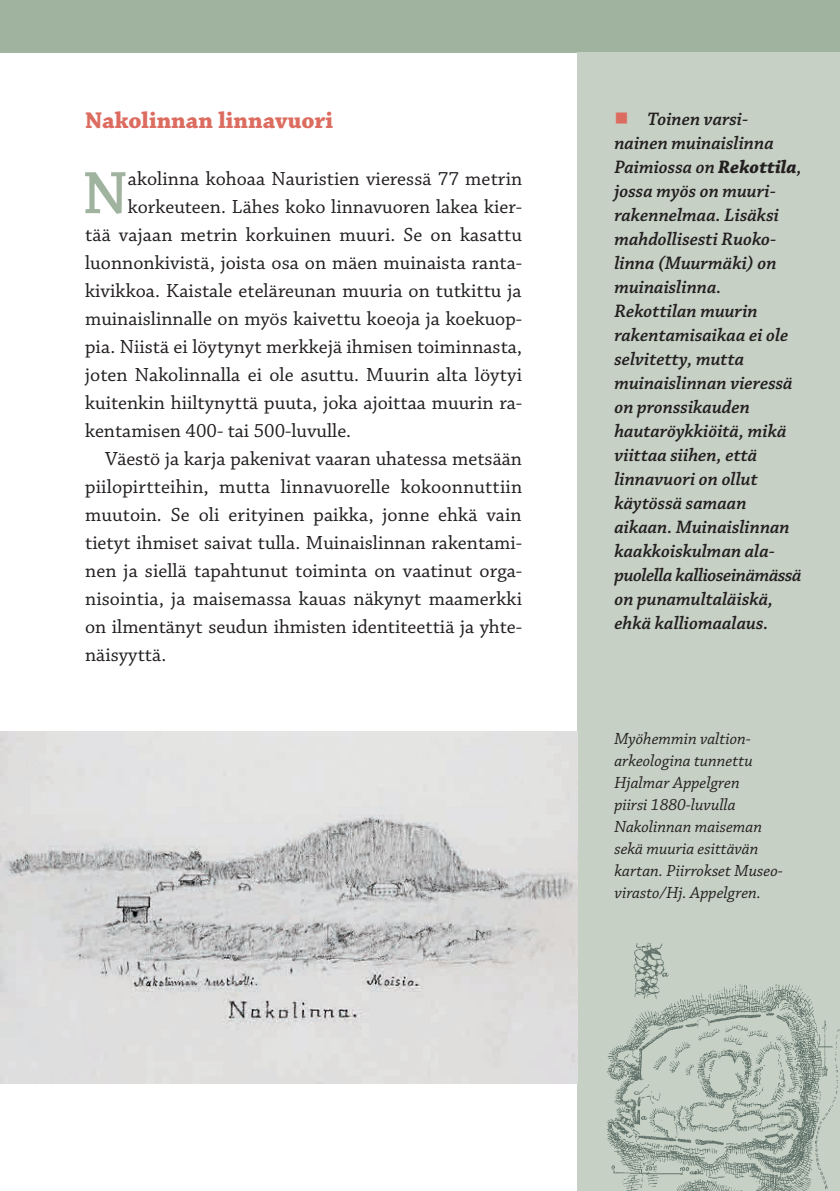
<style>
.page{position:relative;width:840px;height:1191px;background:#fff}
.page>*{position:absolute;margin:0;border:0;box-sizing:border-box;transform-origin:0 0}
.t1{font:600 63px "Chaparral Pro";color:#9fb39e}
.t2{font:700 24px "Chaparral Pro";color:#dd6c60}
.t3{font:20px "Chaparral Pro";color:#231f20}
.t4{font:italic 600 19px/24px "Chaparral Pro";letter-spacing:.005em;color:#231f20}
.t5{font:italic 17px/22px "Chaparral Pro";color:#231f20}
.s1{color:#dd6c60}
.s2{font-weight:700}
</style>
<div class="page">
<div style="left:0;top:0;width:839px;height:1191px;background:#9fb39e"></div>
<div style="left:0;top:53px;width:577px;height:1138px;background:#fff"></div>
<div style="left:577px;top:53px;width:262px;height:1138px;background:#c6d0c4"></div>
<img style="left:606px;top:942px;width:233px;height:249px">
<img style="left:0;top:731px;width:577px;height:352px">
<p class="t2" style="left:85px;top:107px;width:249px">Nakolinnan linnavuori</p>
<h1 class="t1" style="left:83px;top:157px;width:47px">N</h1>
<p class="t3" style="left:128px;top:168px;width:395px">akolinna kohoaa Nauristien vieressä 77 metrin</p>
<p class="t3" style="left:128px;top:196px;width:395px">korkeuteen. Lähes koko linnavuoren lakea kier-</p>
<p class="t3" style="left:85px;top:224px;width:438px">tää vajaan metrin korkuinen muuri. Se on kasattu</p>
<p class="t3" style="left:85px;top:252px;width:438px">luonnonkivistä, joista osa on mäen muinaista ranta-</p>
<p class="t3" style="left:85px;top:280px;width:438px">kivikkoa. Kaistale eteläreunan muuria on tutkittu ja</p>
<p class="t3" style="left:85px;top:308px;width:438px">muinaislinnalle on myös kaivettu koeoja ja koekuop-</p>
<p class="t3" style="left:85px;top:336px;width:438px">pia. Niistä ei löytynyt merkkejä ihmisen toiminnasta,</p>
<p class="t3" style="left:85px;top:364px;width:438px">joten Nakolinnalla ei ole asuttu. Muurin alta löytyi</p>
<p class="t3" style="left:85px;top:392px;width:438px">kuitenkin hiiltynyttä puuta, joka ajoittaa muurin ra-</p>
<p class="t3" style="left:85px;top:420px;width:267px">kentamisen 400- tai 500-luvulle.</p>
<p class="t3" style="left:105px;top:448px;width:418px">Väestö ja karja pakenivat vaaran uhatessa metsään</p>
<p class="t3" style="left:85px;top:476px;width:438px">piilopirtteihin, mutta linnavuorelle kokoonnuttiin</p>
<p class="t3" style="left:85px;top:504px;width:438px">muutoin. Se oli erityinen paikka, jonne ehkä vain</p>
<p class="t3" style="left:85px;top:532px;width:438px">tietyt ihmiset saivat tulla. Muinaislinnan rakentami-</p>
<p class="t3" style="left:85px;top:560px;width:438px">nen ja siellä tapahtunut toiminta on vaatinut orga-</p>
<p class="t3" style="left:85px;top:588px;width:438px">nisointia, ja maisemassa kauas näkynyt maamerkki</p>
<p class="t3" style="left:85px;top:616px;width:437px">on ilmentänyt seudun ihmisten identiteettiä ja yhte-</p>
<p class="t3" style="left:85px;top:644px;width:83px">näisyyttä.</p>
<p class="t4" style="left:614px;top:108px;width:189px"><span class="s1">■</span> Toinen varsi&shy;nainen muinaislinna<br>Paimiossa on <span class="s2">Rekottila</span>, jossa myös on muuri&shy;rakennelmaa. Lisäksi mahdollisesti Ruoko&shy;linna (Muurmäki) on muinaislinna.<br>Rekottilan muurin rakentamisaikaa ei ole selvitetty, mutta muinaislinnan vieressä on pronssikauden hautaröykkiöitä, mikä viittaa siihen, että linnavuori on ollut käytössä samaan aikaan. Muinaislinnan kaakkoiskulman ala&shy;puolella kallioseinämässä on punamultaläiskä, ehkä kalliomaalaus.</p>
<p class="t5" style="left:614px;top:728px;width:170px">Myöhemmin valtion&shy;arkeologina tunnettu<br>Hjalmar Appelgren<br>piirsi 1880-luvulla<br>Nakolinnan maiseman sekä muuria esittävän kartan. Piirrokset Museo&shy;virasto/Hj. Appelgren.</p>
</div>
